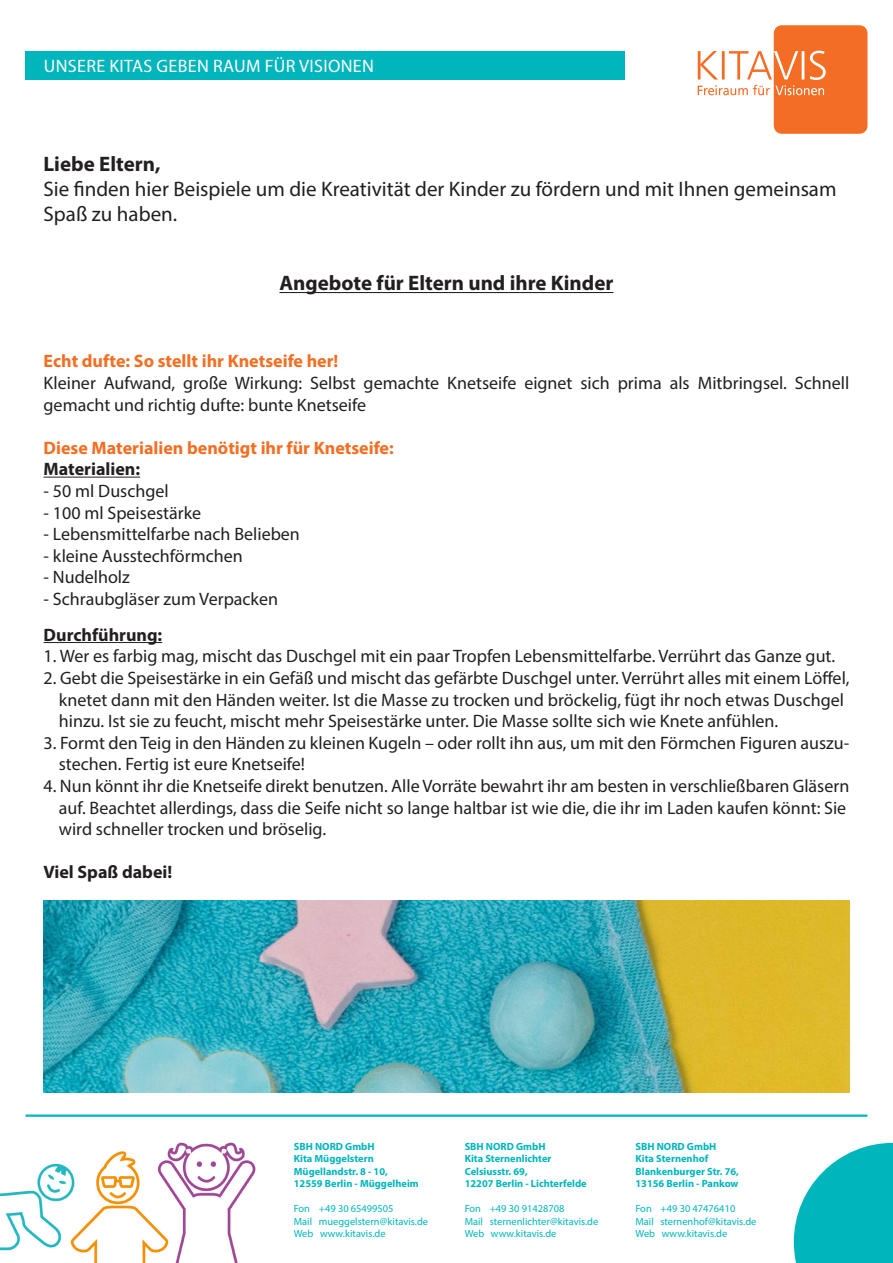
<style>
.page{position:relative;width:893px;height:1263px;background:#fff}
.page>*{position:absolute;margin:0;border:0;box-sizing:border-box;transform-origin:0 0}
.t1{font:21px/25.2px "Myriad Pro";color:#231f20}
.t2{font:700 21px "Myriad Pro";color:#231f20}
.t3{font:18px/21.6px "Myriad Pro";color:#231f20}
.t4{font:700 18px "Myriad Pro";color:#f36e21}
.t5{font:700 18px "Myriad Pro";color:#231f20}
.t6{font:18px "Myriad Pro";letter-spacing:.02em;color:#fff}
.t7{font:700 10.35px/12.5px "Myriad Pro";color:#00b6bc}
.t8{font:10.35px/12.5px "Myriad Pro";color:#00b6bc}
</style>
<div class="page">
<hr style="left:279px;top:292px;width:334px;height:1px;background:#231f20">
<div style="left:25px;top:51px;width:599px;height:29px;background:#00b6bc"></div>
<svg style="left:698px;top:25px;width:169px;height:109px"></svg>
<svg style="left:794px;top:1143px;width:99px;height:120px"></svg>
<hr style="left:44px;top:477px;width:96px;height:1px;background:#231f20">
<img style="left:0;top:1142px;width:256px;height:121px">
<hr style="left:26px;top:1114px;width:841px;height:3px;background:#00b6bc">
<hr style="left:44px;top:642px;width:118px;height:1px;background:#231f20">
<img style="left:44px;top:900px;width:805px;height:193px">
<p class="t6" style="left:44px;top:55px;width:332px">UNSERE KITAS GEBEN RAUM FÜR VISIONEN</p>
<p class="t2" style="left:44px;top:150px;width:119px">Liebe Eltern,</p>
<p class="t1" style="left:44px;top:176px;width:794px">Sie finden hier Beispiele um die Kreativität der Kinder zu fördern und mit Ihnen gemeinsam<br>Spaß zu haben.</p>
<p class="t2" style="left:279px;top:270px;width:335px">Angebote für Eltern und ihre Kinder</p>
<p class="t4" style="left:44px;top:349px;width:296px">Echt dufte: So stellt ihr Knetseife her!</p>
<p class="t3" style="left:44px;top:372px;width:807px">Kleiner Aufwand, große Wirkung: Selbst gemachte Knetseife eignet sich prima als Mitbringsel. Schnell gemacht und richtig dufte: bunte Knetseife</p>
<p class="t4" style="left:44px;top:436px;width:352px">Diese Materialien benötigt ihr für Knetseife:</p>
<p class="t5" style="left:44px;top:457px;width:98px">Materialien:</p>
<p class="t3" style="left:44px;top:480px;width:127px">- 50 ml Duschgel</p>
<p class="t3" style="left:44px;top:501px;width:159px">- 100 ml Speisestärke</p>
<p class="t3" style="left:44px;top:523px;width:258px">- Lebensmittelfarbe nach Belieben</p>
<p class="t3" style="left:44px;top:545px;width:201px">- kleine Ausstechförmchen</p>
<p class="t3" style="left:44px;top:566px;width:88px">- Nudelholz</p>
<p class="t3" style="left:44px;top:588px;width:236px">- Schraubgläser zum Verpacken</p>
<p class="t5" style="left:44px;top:623px;width:120px">Durchführung:</p>
<p class="t3" style="left:44px;top:645px;width:793px">1. Wer es farbig mag, mischt das Duschgel mit ein paar Tropfen Lebensmittelfarbe. Verrührt das Ganze gut.</p>
<p class="t3" style="left:59px;top:667px;width:792px;text-indent:-15px">2. Gebt die Speisestärke in ein Gefäß und mischt das gefärbte Duschgel unter. Verrührt alles mit einem Löffel, knetet dann mit den Händen weiter. Ist die Masse zu trocken und bröckelig, fügt ihr noch etwas Duschgel hinzu. Ist sie zu feucht, mischt mehr Speisestärke unter. Die Masse sollte sich wie Knete anfühlen.</p>
<p class="t3" style="left:59px;top:732px;width:792px;text-indent:-15px">3. Formt den Teig in den Händen zu kleinen Kugeln – oder rollt ihn aus, um mit den Förmchen Figuren auszu&shy;stechen. Fertig ist eure Knetseife!</p>
<p class="t3" style="left:59px;top:775px;width:792px;text-indent:-15px">4. Nun könnt ihr die Knetseife direkt benutzen. Alle Vorräte bewahrt ihr am besten in verschließbaren Gläsern auf. Beachtet allerdings, dass die Seife nicht so lange haltbar ist wie die, die ihr im Laden kaufen könnt: Sie wird schneller trocken und bröselig.</p>
<p class="t5" style="left:44px;top:860px;width:130px">Viel Spaß dabei!</p>
<p class="t7" style="left:294px;top:1140px;width:126px">SBH NORD GmbH<br>Kita Müggelstern<br>Mügellandstr. 8 - 10,<br>12559 Berlin - Müggelheim</p>
<p class="t8" style="left:294px;top:1202px;width:136px">Fon +49 30 65499505<br>Mail mueggelstern@kitavis.de<br>Web www.kitavis.de</p>
<p class="t7" style="left:465px;top:1140px;width:124px">SBH NORD GmbH<br>Kita Sternenlichter<br>Celsiusstr. 69,<br>12207 Berlin - Lichterfelde</p>
<p class="t8" style="left:465px;top:1202px;width:135px">Fon +49 30 91428708<br>Mail sternenlichter@kitavis.de<br>Web www.kitavis.de</p>
<p class="t7" style="left:635px;top:1140px;width:105px">SBH NORD GmbH<br>Kita Sternenhof<br>Blankenburger Str. 76,<br>13156 Berlin - Pankow</p>
<p class="t8" style="left:635px;top:1202px;width:122px">Fon +49 30 47476410<br>Mail sternenhof@kitavis.de<br>Web www.kitavis.de</p>
</div>
